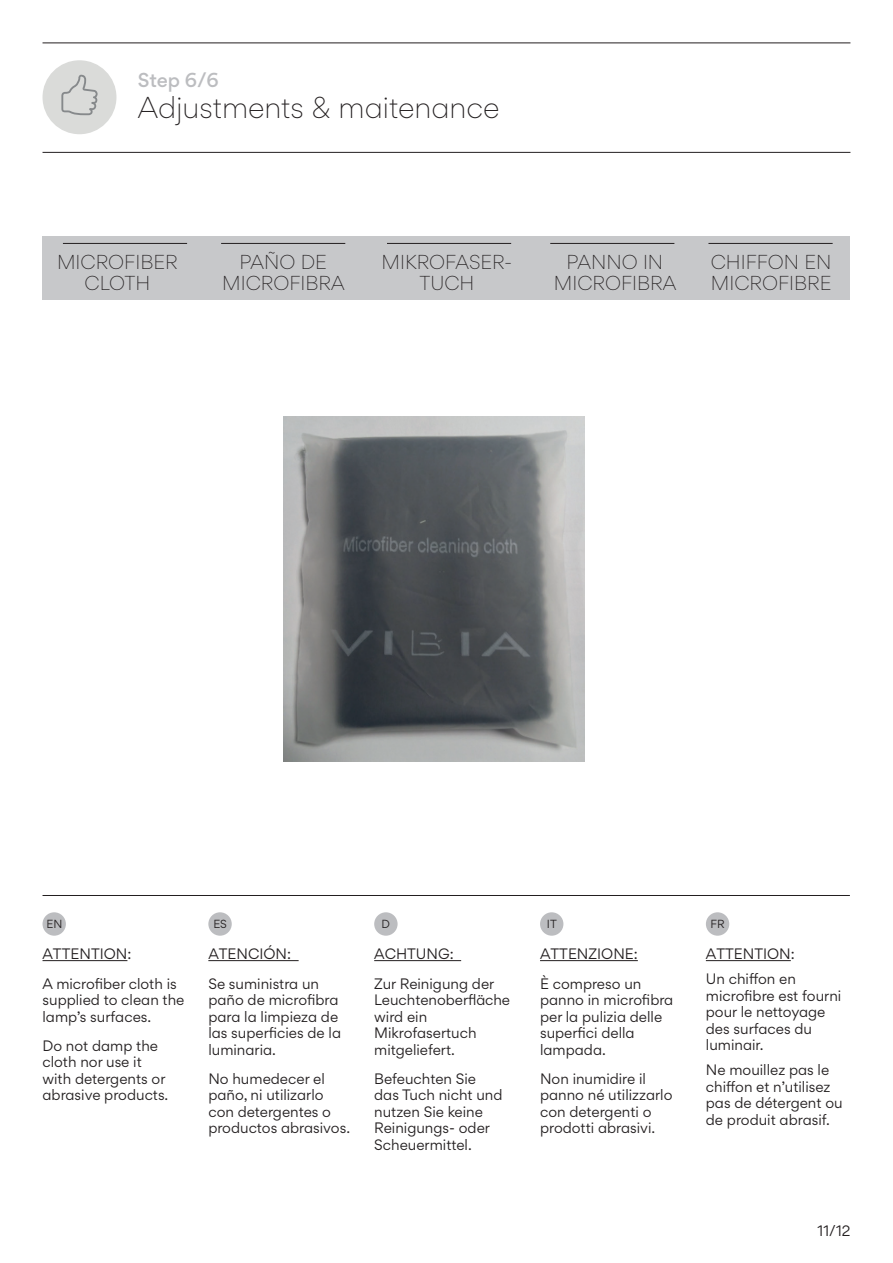
<style>
.page{position:relative;width:893px;height:1263px;background:#fff}
.page>*{position:absolute;margin:0;border:0;box-sizing:border-box;transform-origin:0 0}
.t1{font:300 27px "Gordita";color:#231f20}
.t2{font:300 18px/21px "Gordita";color:#231f20;text-align:center}
.t3{font:500 18px "Gordita";color:#bcbdc0}
.t4{font:13.5px/16.5px "Gordita";color:#231f20}
.t5{font:10.5px "Gordita";color:#231f20}
</style>
<div class="page">
<hr style="left:43px;top:43px;width:807px;height:1px;background:#231f20">
<hr style="left:43px;top:152px;width:807px;height:1px;background:#231f20">
<div style="left:43px;top:60px;width:73px;height:74px;background:#dadbd9;border-radius:50%"></div>
<svg style="left:61px;top:75px;width:37px;height:40px"></svg>
<img style="left:283px;top:416px;width:302px;height:346px">
<div style="left:43px;top:236px;width:807px;height:64px;background:#c7c8ca"></div>
<hr style="left:221px;top:243px;width:124px;height:1px;background:#231f20">
<hr style="left:63px;top:243px;width:124px;height:1px;background:#231f20">
<hr style="left:387px;top:243px;width:124px;height:1px;background:#231f20">
<hr style="left:550px;top:243px;width:124px;height:1px;background:#231f20">
<hr style="left:708px;top:243px;width:125px;height:1px;background:#231f20">
<hr style="left:43px;top:895px;width:807px;height:1px;background:#231f20">
<hr style="left:43px;top:960px;width:84px;height:1px;background:#231f20">
<hr style="left:540px;top:960px;width:98px;height:1px;background:#231f20">
<hr style="left:208px;top:960px;width:91px;height:1px;background:#231f20">
<hr style="left:706px;top:960px;width:85px;height:1px;background:#231f20">
<hr style="left:374px;top:960px;width:87px;height:1px;background:#231f20">
<div style="left:43px;top:912px;width:23px;height:24px;background:#bcbdc0;border-radius:50%"></div>
<div style="left:540px;top:912px;width:23px;height:24px;background:#bcbdc0;border-radius:50%"></div>
<div style="left:208px;top:912px;width:24px;height:24px;background:#bcbdc0;border-radius:50%"></div>
<div style="left:706px;top:912px;width:23px;height:24px;background:#bcbdc0;border-radius:50%"></div>
<div style="left:374px;top:912px;width:24px;height:24px;background:#bcbdc0;border-radius:50%"></div>
<h2 class="t3" style="left:138px;top:66px;width:83px">Step 6/6</h2>
<h1 class="t1" style="left:138px;top:88px;width:363px">Adjustments &amp; maitenance</h1>
<h2 class="t2" style="left:57px;top:251px;width:122px">MICROFIBER<br>CLOTH</h2>
<h2 class="t2" style="left:222px;top:251px;width:124px">PAÑO DE<br>MICROFIBRA</h2>
<h2 class="t2" style="left:382px;top:251px;width:132px">MIKROFASER-<br>TUCH</h2>
<h2 class="t2" style="left:711px;top:251px;width:122px;text-align:left">CHIFFON EN<br>MICROFIBRE</h2>
<h2 class="t2" style="left:554px;top:251px;width:124px">PANNO IN<br>MICROFIBRA</h2>
<p class="t5" style="left:47px;top:916px;width:17px">EN</p>
<p class="t5" style="left:213px;top:916px;width:15px">ES</p>
<p class="t5" style="left:382px;top:916px;width:10px">D</p>
<p class="t5" style="left:547px;top:916px;width:11px">IT</p>
<p class="t5" style="left:710px;top:916px;width:16px">FR</p>
<p class="t4" style="left:43px;top:939px;width:136px;line-height:29.2px">ATTENTION:<br>A microfiber cloth is</p>
<p class="t4" style="left:43px;top:991px;width:143px">supplied to clean the lamp’s surfaces.</p>
<p class="t4" style="left:43px;top:1037px;width:127px">Do not damp the cloth nor use it with detergents or abrasive products.</p>
<p class="t4" style="left:208px;top:939px;width:112px;line-height:29.2px">ATENCIÓN:<br>Se suministra un</p>
<p class="t4" style="left:208px;top:991px;width:134px">paño de microfibra para la limpieza de las superficies de la luminaria.</p>
<p class="t4" style="left:208px;top:1070px;width:143px">No humedecer el paño, ni utilizarlo con detergentes o productos abrasivos.</p>
<p class="t4" style="left:374px;top:939px;width:122px;line-height:29.2px">ACHTUNG:<br>Zur Reinigung der</p>
<p class="t4" style="left:374px;top:991px;width:137px">Leuchtenoberfläche wird ein<br>Mikrofasertuch mitgeliefert.</p>
<p class="t4" style="left:374px;top:1070px;width:130px">Befeuchten Sie das Tuch nicht und nutzen Sie keine<br>Reinigungs- oder<br>Scheuermittel.</p>
<p class="t4" style="left:540px;top:939px;width:103px;line-height:29.2px">ATTENZIONE:<br>È compreso un</p>
<p class="t4" style="left:540px;top:991px;width:135px">panno in microfibra per la pulizia delle superfici della lampada.</p>
<p class="t4" style="left:540px;top:1070px;width:134px">Non inumidire il panno né utilizzarlo con detergenti o prodotti abrasivi.</p>
<p class="t4" style="left:706px;top:941px;width:92px;line-height:25px">ATTENTION:<br>Un chiffon en</p>
<p class="t4" style="left:706px;top:987px;width:137px">microfibre est fourni pour le nettoyage des surfaces du luminair.</p>
<p class="t4" style="left:706px;top:1061px;width:138px">Ne mouillez pas le chiffon et n’utilisez pas de détergent ou de produit abrasif.</p>
<p class="t4" style="left:818px;top:1222px;width:34px">11/12</p>
</div>
